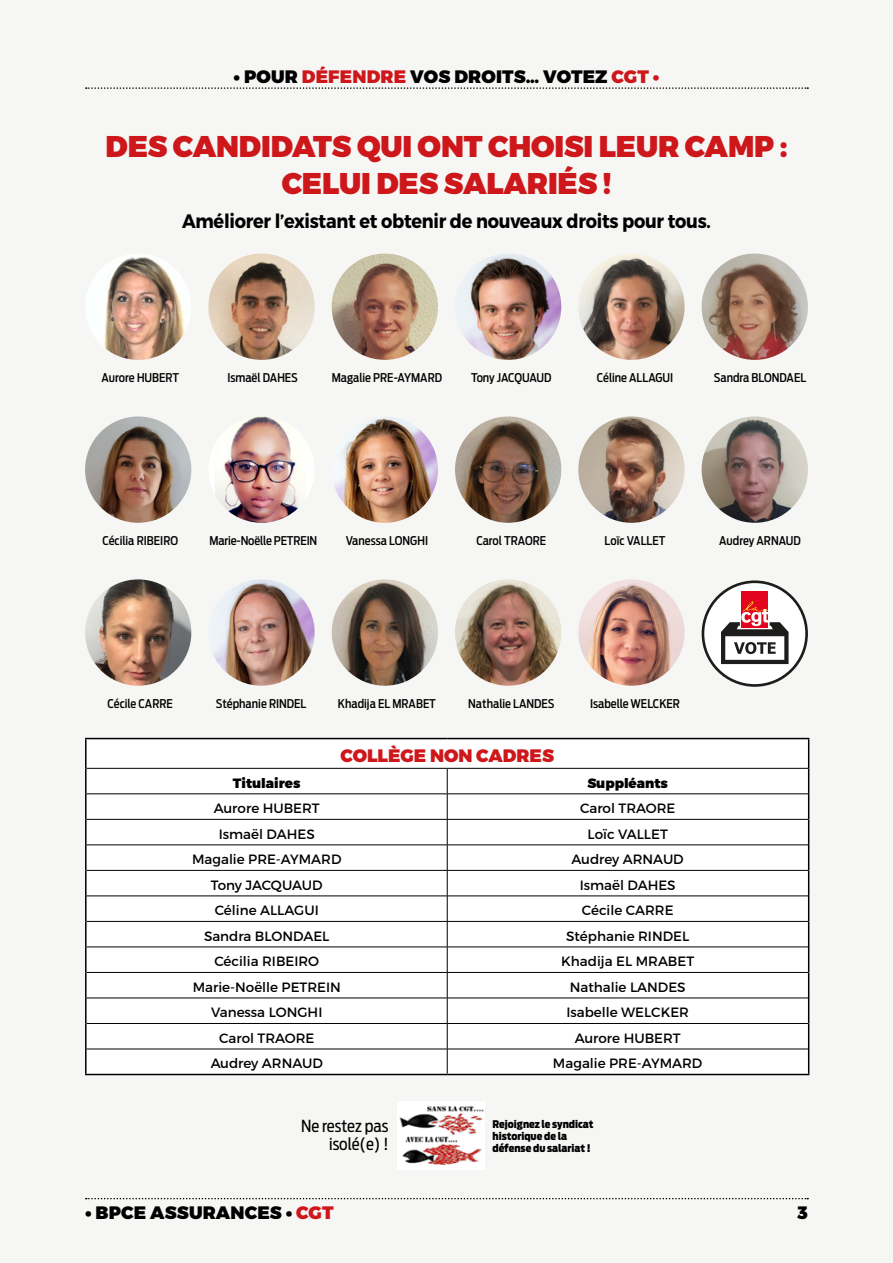
<style>
.page{position:relative;width:893px;height:1263px;background:#f6f6f4}
.page>*{position:absolute;margin:0;border:0;box-sizing:border-box;transform-origin:0 0}
.t1{font:900 30px/37.5px "Montserrat";letter-spacing:-.005em;color:#cd171a;text-align:center}
.t2{font:700 19.5px "Montserrat";letter-spacing:-.015em;color:#000;scale:.91 1}
.t3{font:900 18px "Montserrat";letter-spacing:.01em;color:#000}
.t4{font:900 18px "Montserrat";color:#cd171a}
.t5{font:16.5px/18px "Antenna Cond";color:#000;text-align:right}
.t6{font:13.5px "Montserrat";color:#000}
.t7{font:900 13.5px "Montserrat";color:#000}
.t8{font:500 12px "Antenna Cond";color:#000}
.t9{font:500 12px "Antenna Cond";letter-spacing:-.02em;color:#000}
.t10{font:900 10.5px/12px "Antenna Cond";color:#000}
.s1{color:#cd171a}
</style>
<div class="page">
<svg style="left:86px;top:87px;width:722px;height:2px"></svg>
<svg style="left:86px;top:1198px;width:722px;height:1px"></svg>
<hr style="left:85px;top:738px;width:362px;height:1px;background:#000">
<hr style="left:85px;top:739px;width:2px;height:29px;background:#000">
<hr style="left:85px;top:768px;width:2px;height:26px;background:#000">
<hr style="left:85px;top:794px;width:2px;height:25px;background:#000">
<hr style="left:85px;top:819px;width:2px;height:26px;background:#000">
<hr style="left:85px;top:845px;width:2px;height:25px;background:#000">
<hr style="left:85px;top:870px;width:2px;height:26px;background:#000">
<hr style="left:85px;top:896px;width:2px;height:25px;background:#000">
<hr style="left:85px;top:921px;width:2px;height:26px;background:#000">
<hr style="left:85px;top:947px;width:2px;height:25px;background:#000">
<hr style="left:85px;top:972px;width:2px;height:26px;background:#000">
<hr style="left:85px;top:998px;width:2px;height:25px;background:#000">
<hr style="left:85px;top:1023px;width:2px;height:26px;background:#000">
<hr style="left:85px;top:1049px;width:2px;height:25px;background:#000">
<hr style="left:85px;top:1074px;width:362px;height:1px;background:#000">
<hr style="left:447px;top:1074px;width:362px;height:1px;background:#000">
<svg style="left:86px;top:738px;width:723px;height:336px"></svg>
<img style="left:398px;top:1101px;width:87px;height:68px">
<img style="left:85px;top:254px;width:106px;height:106px;border-radius:53px">
<img style="left:208px;top:254px;width:107px;height:106px;border-radius:53px">
<img style="left:332px;top:254px;width:106px;height:106px;border-radius:53px">
<img style="left:455px;top:254px;width:106px;height:106px;border-radius:53px">
<img style="left:578px;top:254px;width:107px;height:106px;border-radius:53px">
<img style="left:702px;top:254px;width:106px;height:106px;border-radius:53px">
<img style="left:85px;top:416px;width:106px;height:107px;border-radius:53px">
<div style="left:208px;top:416px;width:107px;height:107px;background:#fff;border-radius:50%"></div>
<img style="left:215px;top:416px;width:91px;height:107px">
<img style="left:332px;top:416px;width:106px;height:107px;border-radius:53px">
<img style="left:455px;top:416px;width:106px;height:107px;border-radius:53px">
<img style="left:578px;top:416px;width:107px;height:107px;border-radius:53px">
<img style="left:702px;top:416px;width:106px;height:107px;border-radius:53px">
<img style="left:85px;top:579px;width:106px;height:107px;border-radius:53px">
<img style="left:208px;top:579px;width:107px;height:107px;border-radius:53px">
<img style="left:332px;top:579px;width:106px;height:107px;border-radius:53px">
<img style="left:455px;top:579px;width:106px;height:107px;border-radius:53px">
<img style="left:578px;top:579px;width:107px;height:107px;border-radius:53px">
<svg style="left:702px;top:580px;width:106px;height:107px"></svg>
<h3 class="t3" style="left:234px;top:65px;width:427px">• POUR <span class="s1">DÉFENDRE</span> VOS DROITS… VOTEZ <span class="s1">CGT •</span></h3>
<h1 class="t1" style="left:106px;top:128px;width:683px">DES CANDIDATS QUI ONT CHOISI LEUR CAMP :<br>CELUI DES SALARIÉS !</h1>
<h2 class="t2" style="left:182px;top:209px;width:583px">Améliorer l’existant et obtenir de nouveaux droits pour tous.</h2>
<p class="t8" style="left:101px;top:370px;width:79px">Aurore HUBERT</p>
<p class="t8" style="left:227px;top:370px;width:72px">Ismaël DAHES</p>
<p class="t8" style="left:332px;top:370px;width:112px">Magalie PRE-AYMARD</p>
<p class="t9" style="left:471px;top:370px;width:82px">Tony JACQUAUD</p>
<p class="t8" style="left:597px;top:370px;width:78px">Céline ALLAGUI</p>
<p class="t8" style="left:714px;top:370px;width:94px">Sandra BLONDAEL</p>
<p class="t8" style="left:103px;top:533px;width:77px">Cécilia RIBEIRO</p>
<p class="t8" style="left:209px;top:533px;width:109px">Marie-Noëlle PETREIN</p>
<p class="t8" style="left:346px;top:533px;width:84px">Vanessa LONGHI</p>
<p class="t8" style="left:476px;top:533px;width:71px">Carol TRAORE</p>
<p class="t8" style="left:605px;top:533px;width:62px">Loïc VALLET</p>
<p class="t8" style="left:719px;top:533px;width:83px">Audrey ARNAUD</p>
<p class="t8" style="left:108px;top:696px;width:67px">Cécile CARRE</p>
<p class="t8" style="left:216px;top:696px;width:92px">Stéphanie RINDEL</p>
<p class="t8" style="left:338px;top:696px;width:100px">Khadija EL MRABET</p>
<p class="t8" style="left:468px;top:696px;width:88px">Nathalie LANDES</p>
<p class="t8" style="left:590px;top:696px;width:92px">Isabelle WELCKER</p>
<h3 class="t4" style="left:340px;top:745px;width:215px">COLLÈGE NON CADRES</h3>
<p class="t7" style="left:233px;top:774px;width:69px">Titulaires</p>
<p class="t7" style="left:587px;top:774px;width:82px">Suppléants</p>
<p class="t6" style="left:214px;top:800px;width:107px">Aurore HUBERT</p>
<p class="t6" style="left:580px;top:800px;width:97px">Carol TRAORE</p>
<p class="t6" style="left:219px;top:825px;width:97px">Ismaël DAHES</p>
<p class="t6" style="left:588px;top:825px;width:82px">Loïc VALLET</p>
<p class="t6" style="left:192px;top:851px;width:151px">Magalie PRE-AYMARD</p>
<p class="t6" style="left:572px;top:851px;width:114px">Audrey ARNAUD</p>
<p class="t6" style="left:211px;top:876px;width:113px">Tony JACQUAUD</p>
<p class="t6" style="left:580px;top:876px;width:97px">Ismaël DAHES</p>
<p class="t6" style="left:215px;top:902px;width:106px">Céline ALLAGUI</p>
<p class="t6" style="left:582px;top:902px;width:93px">Cécile CARRE</p>
<p class="t6" style="left:204px;top:928px;width:127px">Sandra BLONDAEL</p>
<p class="t6" style="left:566px;top:928px;width:125px">Stéphanie RINDEL</p>
<p class="t6" style="left:214px;top:953px;width:106px">Cécilia RIBEIRO</p>
<p class="t6" style="left:561px;top:953px;width:134px">Khadija EL MRABET</p>
<p class="t6" style="left:193px;top:979px;width:150px">Marie-Noëlle PETREIN</p>
<p class="t6" style="left:570px;top:979px;width:117px">Nathalie LANDES</p>
<p class="t6" style="left:211px;top:1004px;width:113px">Vanessa LONGHI</p>
<p class="t6" style="left:566px;top:1004px;width:124px">Isabelle WELCKER</p>
<p class="t6" style="left:219px;top:1030px;width:97px">Carol TRAORE</p>
<p class="t6" style="left:575px;top:1030px;width:107px">Aurore HUBERT</p>
<p class="t6" style="left:211px;top:1055px;width:114px">Audrey ARNAUD</p>
<p class="t6" style="left:553px;top:1055px;width:151px">Magalie PRE-AYMARD</p>
<p class="t5" style="left:301px;top:1117px;width:89px">Ne restez pas isolé(e) !</p>
<p class="t10" style="left:492px;top:1118px;width:103px">Rejoignez le syndicat historique de la défense du salariat !</p>
<h3 class="t3" style="left:85px;top:1201px;width:250px">• BPCE ASSURANCES • <span class="s1">CGT</span></h3>
<h3 class="t3" style="left:798px;top:1201px;width:12px">3</h3>
</div>
